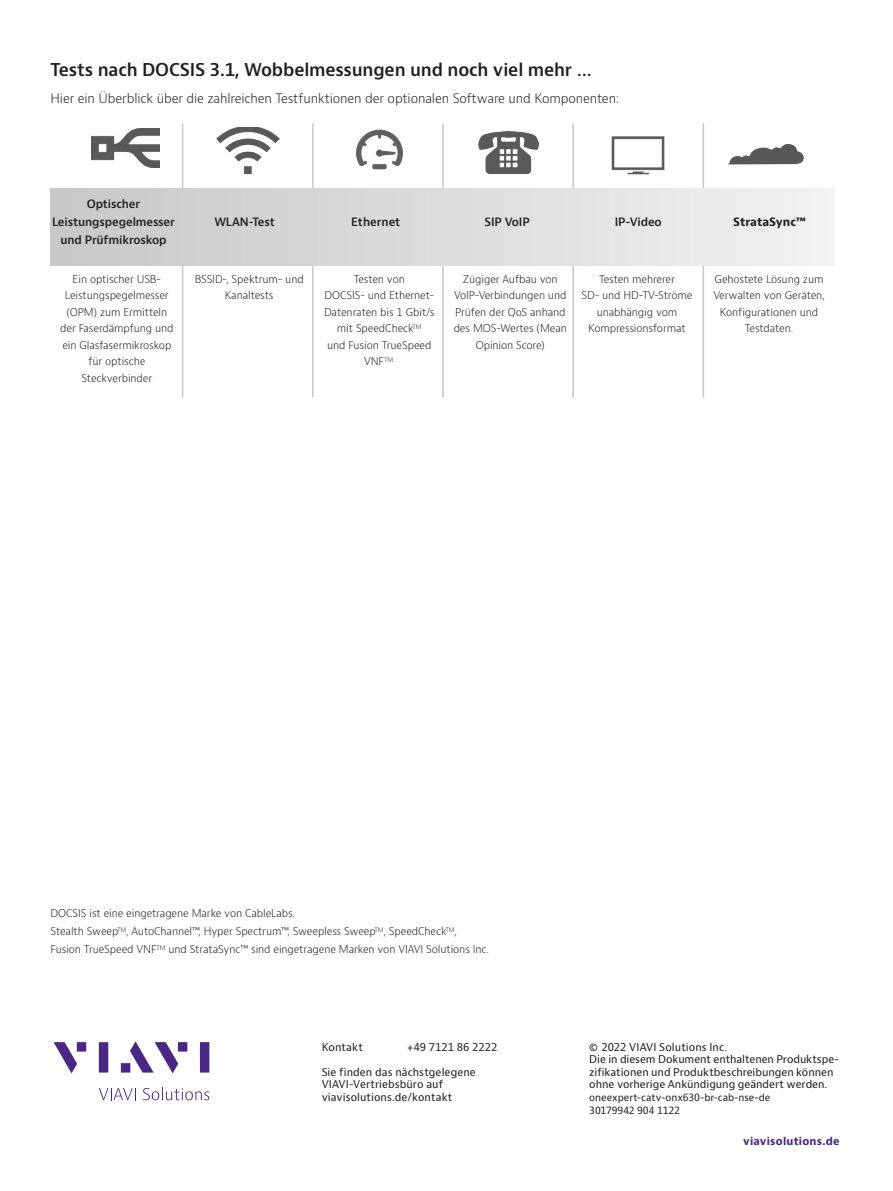
<style>
.page{position:relative;width:893px;height:1191px;background:#fff}
.page>*{position:absolute;margin:0;border:0;box-sizing:border-box;transform-origin:0 0}
.Bulleted_text_7_5_12{font:600 17.25px "Bernino Sans";letter-spacing:-.01em;color:#231f20}
.Bulleted_text_7_5_12-2{font:300 12.75px "Bernino Sans";letter-spacing:-.01em;color:#231f20}
.Bulleted_text_7_5_12-3{font:600 11.25px/18px "Bernino Sans";letter-spacing:-.01em;color:#231f20;text-align:center}
.t1{font:700 11.25px "Bernino Sans";color:#231f20}
.Bulleted_text_7_5_12-4{font:300 10.5px/16.5px "Bernino Sans";letter-spacing:-.01em;color:#231f20;text-align:center}
.t2{font:10.5px/12.6px "Bernino Sans";color:#231f20}
.t3{font:700 10.5px "Bernino Sans";letter-spacing:.02em;color:#4a2785}
.t4{font:9.75px/12.6px "Bernino Sans";letter-spacing:-.005em;color:#231f20}
</style>
<div class="page">
<svg style="left:54px;top:1042px;width:23px;height:31px"></svg>
<div style="left:77px;top:1042px;width:9px;height:9px;background:#4a2785"></div>
<div style="left:99px;top:1042px;width:9px;height:30px;background:#4a2785"></div>
<div style="left:178px;top:1042px;width:9px;height:9px;background:#4a2785"></div>
<div style="left:200px;top:1042px;width:9px;height:30px;background:#4a2785"></div>
<svg style="left:130px;top:1041px;width:48px;height:32px"></svg>
<div style="left:121px;top:1063px;width:9px;height:9px;background:#4a2785"></div>
<svg style="left:99px;top:1088px;width:37px;height:12px"></svg>
<svg style="left:143px;top:1087px;width:66px;height:13px"></svg>
<hr style="left:442px;top:123px;width:2px;height:274px;background:#c7c8ca">
<hr style="left:703px;top:123px;width:1px;height:274px;background:#c7c8ca">
<img style="left:611px;top:136px;width:54px;height:39px">
<hr style="left:182px;top:123px;width:1px;height:274px;background:#c7c8ca">
<hr style="left:312px;top:123px;width:1px;height:274px;background:#c7c8ca">
<hr style="left:572px;top:123px;width:2px;height:274px;background:#c7c8ca">
<div style="left:51px;top:188px;width:783px;height:77px;background:linear-gradient(to right,#c6c7ca,#f1f2f3)"></div>
<svg style="left:728px;top:144px;width:76px;height:20px"></svg>
<img style="left:478px;top:131px;width:60px;height:42px">
<img style="left:356px;top:129px;width:46px;height:41px">
<img style="left:217px;top:127px;width:62px;height:47px">
<img style="left:91px;top:129px;width:69px;height:39px">
<p class="Bulleted_text_7_5_12" style="left:51px;top:59px;width:543px">Tests nach DOCSIS 3.1, Wobbelmessungen und noch viel mehr …</p>
<p class="Bulleted_text_7_5_12-2" style="left:51px;top:90px;width:570px">Hier ein Überblick über die zahlreichen Testfunktionen der optionalen Software und Komponenten:</p>
<p class="Bulleted_text_7_5_12-3" style="left:52px;top:196px;width:124px">Optischer<br>Leistungspegelmesser und Prüfmikroskop</p>
<p class="Bulleted_text_7_5_12-3" style="left:214px;top:214px;width:62px">WLAN-Test</p>
<p class="Bulleted_text_7_5_12-3" style="left:351px;top:214px;width:51px">Ethernet</p>
<p class="Bulleted_text_7_5_12-3" style="left:484px;top:214px;width:47px">SIP VoIP</p>
<p class="Bulleted_text_7_5_12-3" style="left:615px;top:214px;width:48px">IP-Video</p>
<p class="t1" style="left:733px;top:215px;width:74px">StrataSync™</p>
<p class="Bulleted_text_7_5_12-4" style="left:60px;top:271px;width:115px">Ein optischer USB-<br>Leistungspegelmesser (OPM) zum Ermitteln der Faserdämpfung und ein Glasfasermikroskop für optische<br>Steckverbinder</p>
<p class="Bulleted_text_7_5_12-4" style="left:195px;top:271px;width:111px">BSSID-, Spektrum- und<br>Kanaltests</p>
<p class="Bulleted_text_7_5_12-4" style="left:324px;top:271px;width:112px">Testen von<br>DOCSIS- und Ethernet-<br>Datenraten bis 1 Gbit/s mit SpeedCheck<sup>TM<br></sup>und Fusion TrueSpeed<br>VNF<sup>TM.</sup></p>
<p class="Bulleted_text_7_5_12-4" style="left:454px;top:271px;width:115px">Zügiger Aufbau von<br>VoIP-Verbindungen und<br>Prüfen der QoS anhand des MOS-Wertes (Mean<br>Opinion Score)</p>
<p class="Bulleted_text_7_5_12-4" style="left:582px;top:271px;width:112px">Testen mehrerer<br>SD- und HD-TV-Ströme unabhängig vom<br>Kompressionsformat</p>
<p class="Bulleted_text_7_5_12-4" style="left:713px;top:271px;width:113px">Gehostete Lösung zum<br>Verwalten von Geräten,<br>Konfigurationen und<br>Testdaten.</p>
<p class="Bulleted_text_7_5_12-4" style="left:51px;top:904px;width:440px;line-height:18px;text-align:left">DOCSIS ist eine eingetragene Marke von CableLabs.<br>Stealth Sweep<sup>TM</sup>, AutoChannel™, Hyper Spectrum™, Sweepless Sweep<sup>TM</sup>, SpeedCheck<sup>TM</sup>,<br>Fusion TrueSpeed VNF<sup>TM</sup> und StrataSync™ sind eingetragene Marken von VIAVI Solutions Inc.</p>
<p class="t2" style="left:322px;top:1040px;width:43px">Kontakt</p>
<p class="t2" style="left:407px;top:1040px;width:92px">+49 7121 86 2222</p>
<p class="t2" style="left:322px;top:1065px;width:156px">Sie finden das nächstgelegene<br>VIAVI-Vertriebsbüro auf viavisolutions.de/kontakt</p>
<p class="t2" style="left:589px;top:1040px;width:251px">© 2022 VIAVI Solutions Inc.<br>Die in diesem Dokument enthaltenen Produktspe&shy;zifikationen und Produktbeschreibungen können ohne vorherige Ankündigung geändert werden.</p>
<p class="t4" style="left:589px;top:1091px;width:183px">oneexpert-catv-onx630-br-cab-nse-de<br>30179942 904 1122</p>
<p class="t3" style="left:743px;top:1134px;width:98px">viavisolutions.de</p>
</div>
